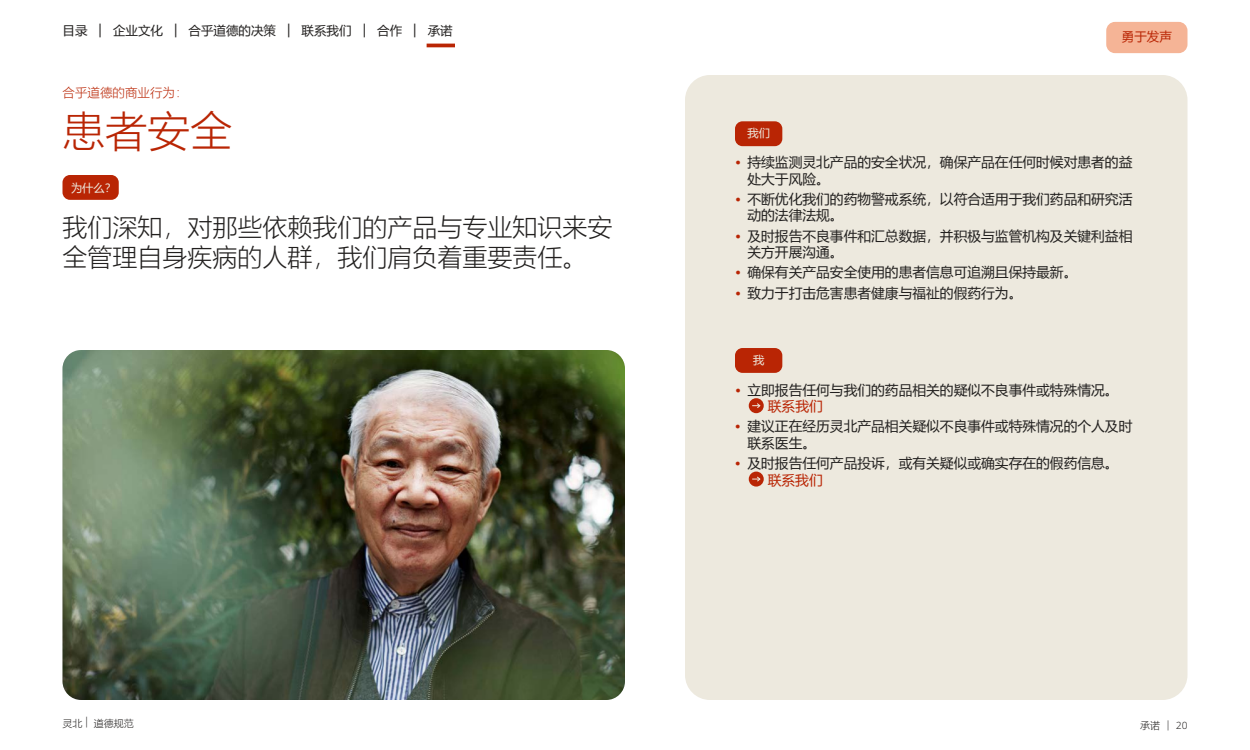
<style>
.page{position:relative;width:1250px;height:750px;background:#fff}
.page>*{position:absolute;margin:0;border:0;box-sizing:border-box;transform-origin:0 0}
.t1{font:300 42.5px "Microsoft Ya Hei";color:#b92504}
.t2{font:300 25px/30px "Microsoft Ya Hei";color:#22201f}
.t3{font:13.75px/16.5px "Microsoft Ya Hei";color:#22201f}
.t4{font:12.5px "Microsoft Ya Hei";color:#22201f}
.t5{font:300 12.5px "Microsoft Ya Hei";color:#b92504}
.t6{font:12.5px "Microsoft Ya Hei";color:#b92504}
.t7{font:11.25px "Microsoft Ya Hei";color:#ede9de}
.t8{font:300 10px "Microsoft Ya Hei";color:#22201f}
.t9{font:300 10px "Noto Sans";color:#22201f}
.s1{color:#b92504}
.s2{font-family:"Microsoft Ya Hei"}
</style>
<div class="page">
<div style="left:1106px;top:22px;width:82px;height:31px;background:#f5b496;border-radius:9px"></div>
<hr style="left:427px;top:44px;width:28px;height:3px;background:#b92504">
<div style="left:685px;top:75px;width:503px;height:625px;background:#ede9de;border-radius:25px"></div>
<div style="left:62px;top:175px;width:57px;height:25px;background:#b92504;border-radius:8px"></div>
<div style="left:735px;top:121px;width:47px;height:25px;background:#b92504;border-radius:8px"></div>
<div style="left:735px;top:348px;width:47px;height:25px;background:#b92504;border-radius:8px"></div>
<div style="left:749px;top:398px;width:15px;height:15px;background:#b92504;border-radius:50%"></div>
<svg style="left:752px;top:403px;width:9px;height:5px"></svg>
<div style="left:749px;top:472px;width:15px;height:15px;background:#b92504;border-radius:50%"></div>
<svg style="left:752px;top:476px;width:9px;height:6px"></svg>
<img style="left:62px;top:350px;width:563px;height:350px">
<p class="t4" style="left:62px;top:22px;width:392px">目录 | 企业文化 | 合乎道德的决策 | 联系我们 | 合作 | 承诺</p>
<p class="t5" style="left:62px;top:85px;width:126px">合乎道德的商业行为：</p>
<h1 class="t1" style="left:62px;top:103px;width:171px">患者安全</h1>
<p class="t7" style="left:71px;top:180px;width:46px">为什么？</p>
<h2 class="t2" style="left:62px;top:212px;width:551px">我们深知，对那些依赖我们的产品与专业知识来安全管理自身疾病的人群，我们肩负着重要责任。</h2>
<p class="t8" style="left:62px;top:716px;width:73px">灵北 | 道德规范</p>
<p class="t7" style="left:747px;top:125px;width:24px">我们</p>
<p class="t6" style="left:1122px;top:28px;width:51px">勇于发声</p>
<p class="t3" style="left:747px;top:153px;width:386px;text-indent:-12px"><span class="s1">•</span> 持续监测灵北产品的安全状况，确保产品在任何时候对患者的益处大于风险。</p>
<p class="t3" style="left:747px;top:190px;width:386px;text-indent:-12px"><span class="s1">•</span> 不断优化我们的药物警戒系统，以符合适用于我们药品和研究活动的法律法规。</p>
<p class="t3" style="left:747px;top:227px;width:386px;text-indent:-12px"><span class="s1">•</span> 及时报告不良事件和汇总数据，并积极与监管机构及关键利益相关方开展沟通。</p>
<p class="t3" style="left:735px;top:264px;width:344px"><span class="s1">•</span> 确保有关产品安全使用的患者信息可追溯且保持最新。</p>
<p class="t3" style="left:735px;top:284px;width:289px"><span class="s1">•</span> 致力于打击危害患者健康与福祉的假药行为。</p>
<p class="t7" style="left:753px;top:352px;width:13px">我</p>
<p class="t3" style="left:768px;top:381px;width:352px;text-indent:-33px"><span class="s1">•</span> 立即报告任何与我们的药品相关的疑似不良事件或特殊情况。<span class="s1">联系我们</span></p>
<p class="t3" style="left:747px;top:418px;width:386px;text-indent:-12px"><span class="s1">•</span> 建议正在经历灵北产品相关疑似不良事件或特殊情况的个人及时联系医生。</p>
<p class="t3" style="left:768px;top:454px;width:352px;text-indent:-33px"><span class="s1">•</span> 及时报告任何产品投诉，或有关疑似或确实存在的假药信息。<span class="s1">联系我们</span></p>
<p class="t9" style="left:1140px;top:719px;width:49px"><span class="s2">承诺</span> | 20</p>
</div>
